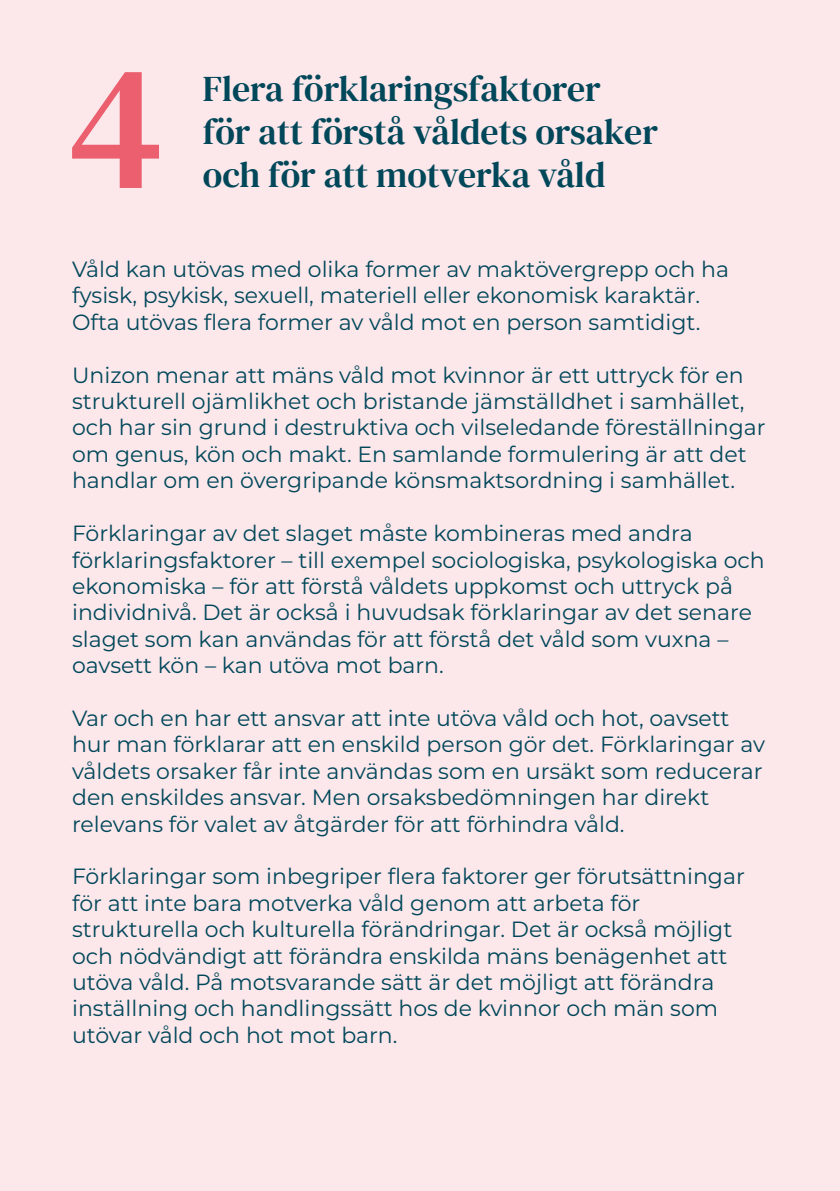
<style>
.page{position:relative;width:840px;height:1191px;background:#fff}
.page>*{position:absolute;margin:0;border:0;box-sizing:border-box;transform-origin:0 0}
.t1{font:180px "DM Serif Text";color:#eb5f6f}
.t2{font:36px "DM Serif Text";color:#00475a}
.t3{font:22px/26.4px "Montserrat";color:#00475a}
</style>
<div class="page">
<div style="left:0;top:0;width:839px;height:1191px;background:#fce7ea"></div>
<p class="t1" style="left:68px;top:23px;width:98px">4</p>
<p class="t2" style="left:203px;top:68px;width:399px">Flera förklaringsfaktorer</p>
<p class="t2" style="left:203px;top:111px;width:456px">för att förstå våldets orsaker</p>
<p class="t2" style="left:203px;top:154px;width:404px">och för att motverka våld</p>
<p class="t3" style="left:72px;top:255px;width:658px">Våld kan utövas med olika former av maktövergrepp och ha fysisk, psykisk, sexuell, materiell eller ekonomisk karaktär.</p>
<p class="t3" style="left:72px;top:308px;width:629px">Ofta utövas flera former av våld mot en person samtidigt.</p>
<p class="t3" style="left:72px;top:361px;width:694px">Unizon menar att mäns våld mot kvinnor är ett uttryck för en strukturell ojämlikhet och bristande jämställdhet i samhället, och har sin grund i destruktiva och vilseledande föreställningar om genus, kön och makt. En samlande formulering är att det handlar om en övergripande könsmaktsordning i samhället.</p>
<p class="t3" style="left:72px;top:519px;width:693px">Förklaringar av det slaget måste kombineras med andra förklaringsfaktorer – till exempel sociologiska, psykologiska och ekonomiska – för att förstå våldets uppkomst och uttryck på individnivå. Det är också i huvudsak förklaringar av det senare slaget som kan användas för att förstå det våld som vuxna – oavsett kön – kan utöva mot barn.</p>
<p class="t3" style="left:72px;top:704px;width:694px">Var och en har ett ansvar att inte utöva våld och hot, oavsett hur man förklarar att en enskild person gör det. Förklaringar av våldets orsaker får inte användas som en ursäkt som reducerar den enskildes ansvar. Men orsaksbedömningen har direkt relevans för valet av åtgärder för att förhindra våld.</p>
<p class="t3" style="left:72px;top:862px;width:674px">Förklaringar som inbegriper flera faktorer ger förutsättningar för att inte bara motverka våld genom att arbeta för strukturella och kulturella förändringar. Det är också möjligt och nödvändigt att förändra enskilda mäns benägenhet att utöva våld. På motsvarande sätt är det möjligt att förändra inställning och handlingssätt hos de kvinnor och män som utövar våld och hot mot barn.</p>
</div>
